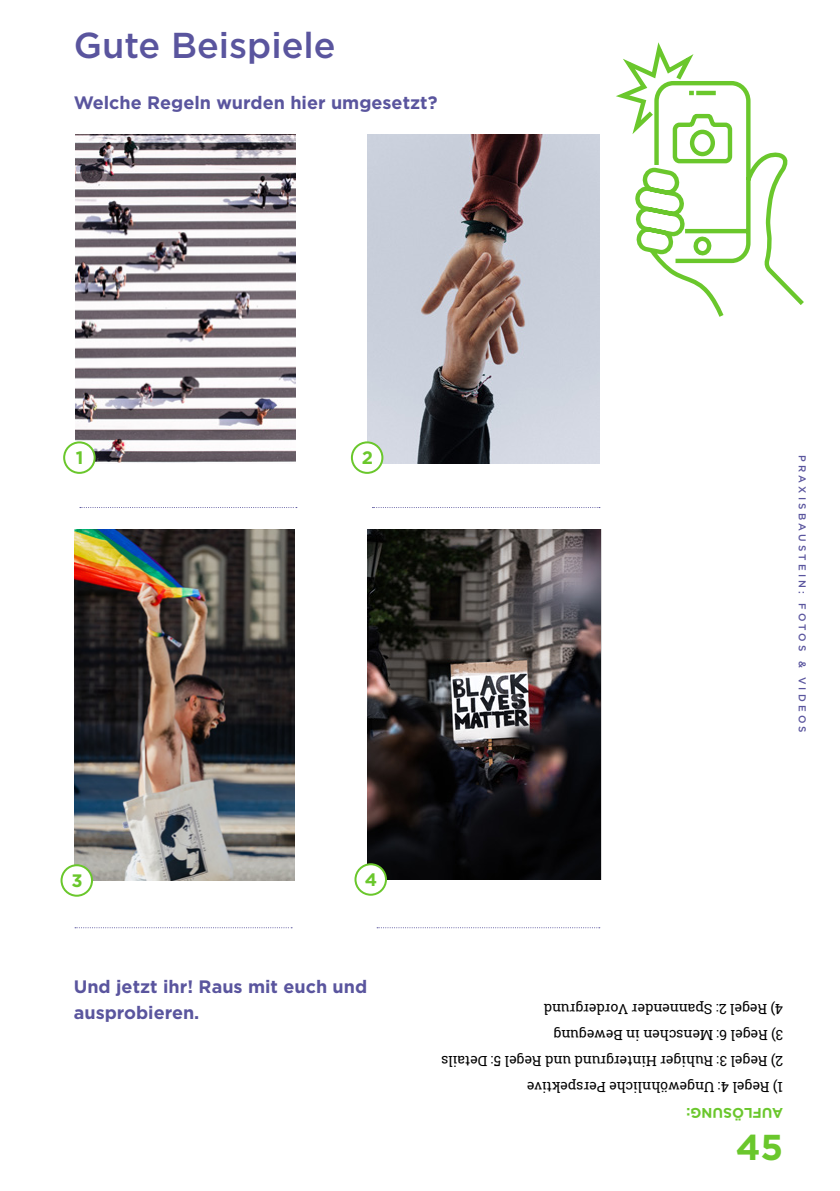
<style>
.page{position:relative;width:840px;height:1191px;background:#fff}
.page>*{position:absolute;margin:0;border:0;box-sizing:border-box;transform-origin:0 0}
.t1{font:500 36px "Gotham Pro";color:#5a559e}
.t2{font:700 36px "Gotham";color:#6ac72c}
.t3{font:700 18px/26px "Gotham";color:#5a559e}
.t4{font:700 18px "Gotham";color:#6ac72c}
.t5{font:14px "Roboto Slab";color:#000}
.t6{font:700 14px "Gotham";color:#6ac72c}
.t7{font:500 10px "Gotham Pro";letter-spacing:.32em;color:#5a559e}
</style>
<div class="page">
<svg style="left:616px;top:42px;width:188px;height:275px"></svg>
<img style="left:76px;top:135px;width:219px;height:328px">
<svg style="left:80px;top:507px;width:217px;height:1px"></svg>
<div style="left:64px;top:442px;width:31px;height:31px;background:#fff;border-radius:50%"></div>
<div style="left:63px;top:441px;width:33px;height:33px;border:2px solid #6ac72c;border-radius:50%"></div>
<img style="left:367px;top:135px;width:232px;height:328px">
<svg style="left:372px;top:507px;width:227px;height:1px"></svg>
<div style="left:352px;top:442px;width:30px;height:31px;background:#fff;border-radius:50%"></div>
<div style="left:351px;top:441px;width:32px;height:33px;border:2px solid #6ac72c;border-radius:50%"></div>
<img style="left:75px;top:529px;width:219px;height:351px">
<svg style="left:75px;top:927px;width:217px;height:1px"></svg>
<div style="left:61px;top:865px;width:31px;height:30px;background:#fff;border-radius:50%"></div>
<div style="left:60px;top:864px;width:33px;height:32px;border:2px solid #6ac72c;border-radius:50%"></div>
<img style="left:367px;top:529px;width:233px;height:350px">
<svg style="left:377px;top:927px;width:222px;height:1px"></svg>
<div style="left:355px;top:864px;width:31px;height:30px;background:#fff;border-radius:50%"></div>
<div style="left:354px;top:863px;width:33px;height:32px;border:2px solid #6ac72c;border-radius:50%"></div>
<h1 class="t1" style="left:74px;top:24px;width:263px">Gute Beispiele</h1>
<p class="t3" style="left:74px;top:89px;width:365px">Welche Regeln wurden hier umgesetzt?</p>
<p class="t4" style="left:76px;top:447px;width:9px">1</p>
<p class="t4" style="left:361px;top:447px;width:13px">2</p>
<p class="t4" style="left:71px;top:870px;width:13px">3</p>
<p class="t4" style="left:364px;top:869px;width:14px">4</p>
<p class="t3" style="left:74px;top:973px;width:295px">Und jetzt ihr! Raus mit euch und ausprobieren.</p>
<p class="t7" style="left:807px;top:455px;width:279px;rotate:90deg">PRAXISBAUSTEIN: FOTOS &amp; VIDEOS</p>
<p class="t5" style="left:782px;top:1019px;width:241px;rotate:-180deg">4) Regel 2: Spannender Vordergrund</p>
<p class="t5" style="left:782px;top:1045px;width:231px;rotate:-180deg">3) Regel 6: Menschen in Bewegung</p>
<p class="t5" style="left:782px;top:1071px;width:343px;rotate:-180deg">2) Regel 3: Ruhiger Hintergrund und Regel 5: Details</p>
<p class="t5" style="left:782px;top:1097px;width:258px;rotate:-180deg">1) Regel 4: Ungewöhnliche Perspektive</p>
<p class="t6" style="left:782px;top:1121px;width:98px;rotate:-180deg">AUFLÖSUNG:</p>
<h1 class="t2" style="left:735px;top:1126px;width:49px">45</h1>
</div>
